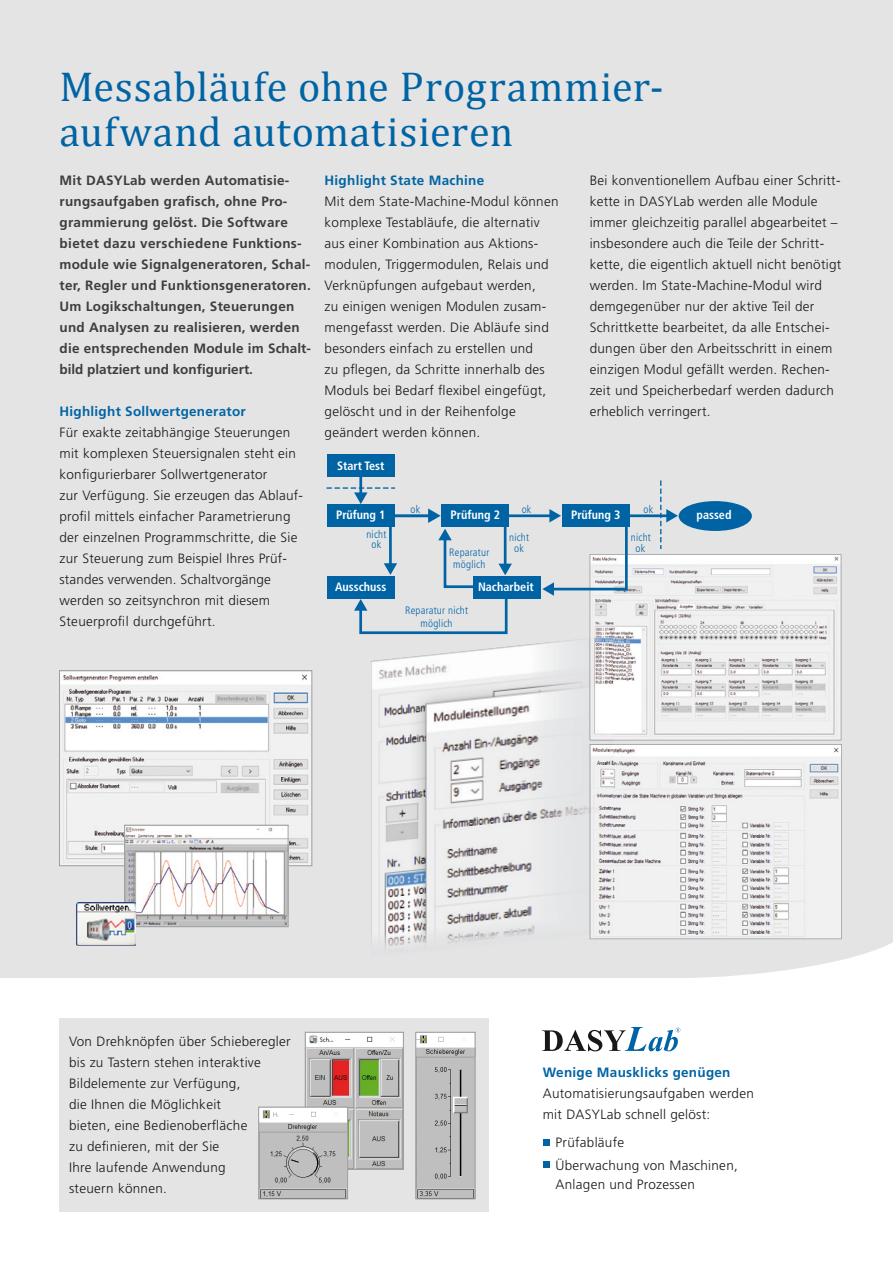
<style>
.page{position:relative;width:893px;height:1263px;background:#fff}
.page>*{position:absolute;margin:0;border:0;box-sizing:border-box;transform-origin:0 0}
.t1{font:42px/45px "Cambria";letter-spacing:.02em;color:#0064a4}
.t2{font:300 13.5px/21px "Frutiger";letter-spacing:.02em;color:#1a171b}
.t3{font:700 13.5px/21px "Frutiger";letter-spacing:.02em;color:#3e3e40}
.t4{font:700 13.5px "Frutiger";letter-spacing:.02em;color:#0064a4}
.t5{font:700 condensed 12.15px "Frutiger";color:#fff}
.t6{font:300 condensed 10.8px/10.8px "Frutiger";letter-spacing:.02em;color:#0064a4;text-align:center}
</style>
<div class="page">
<div style="left:1px;top:0;width:892px;height:978px;background:#e4e4e5"></div>
<svg style="left:0;top:0;width:1px;height:393px"></svg>
<img style="left:0;top:393px;width:1px;height:585px">
<img style="left:61px;top:672px;width:249px;height:192px">
<div style="left:59px;top:670px;width:253px;height:196px;border:1px solid #9d9ea0"></div>
<svg style="left:590px;top:554px;width:251px;height:186px;fill:#eff0f1"></svg>
<svg style="left:613px;top:744px;width:229px;height:195px;fill:#f1f1f2"></svg>
<img style="left:590px;top:635px;width:23px;height:3px">
<img style="left:371px;top:638px;width:242px;height:320px">
<img style="left:590px;top:638px;width:23px;height:102px">
<img style="left:590px;top:744px;width:23px;height:191px">
<img style="left:126px;top:827px;width:160px;height:98px">
<div style="left:124px;top:825px;width:164px;height:102px;border:1px solid #9d9ea0"></div>
<img style="left:77px;top:902px;width:58px;height:44px">
<div style="left:679px;top:501px;width:73px;height:30px;background:#0064a4;border-radius:50%"></div>
<hr style="left:359px;top:457px;width:3px;height:37px;background:#0064a4">
<div style="left:327px;top:455px;width:67px;height:22px;background:#0064a4"></div>
<div style="left:327px;top:504px;width:67px;height:23px;background:#0064a4"></div>
<div style="left:327px;top:576px;width:67px;height:22px;background:#0064a4"></div>
<div style="left:442px;top:504px;width:67px;height:23px;background:#0064a4"></div>
<div style="left:562px;top:504px;width:67px;height:23px;background:#0064a4"></div>
<div style="left:473px;top:576px;width:67px;height:22px;background:#0064a4"></div>
<svg style="left:326px;top:487px;width:69px;height:17px"></svg>
<hr style="left:387px;top:514px;width:43px;height:3px;background:#0064a4">
<svg style="left:428px;top:508px;width:13px;height:15px"></svg>
<hr style="left:509px;top:514px;width:42px;height:3px;background:#0064a4">
<hr style="left:630px;top:514px;width:38px;height:3px;background:#0064a4">
<svg style="left:660px;top:480px;width:18px;height:69px"></svg>
<hr style="left:389px;top:527px;width:3px;height:38px;background:#0064a4">
<svg style="left:384px;top:563px;width:13px;height:12px"></svg>
<hr style="left:504px;top:527px;width:2px;height:39px;background:#0064a4">
<svg style="left:438px;top:529px;width:92px;height:60px;background:#b2c8d6"></svg>
<svg style="left:354px;top:596px;width:155px;height:39px;background:#c3d1db"></svg>
<svg style="left:542px;top:509px;width:87px;height:87px"></svg>
<div style="left:60px;top:1018px;width:429px;height:194px;background:#e4e4e5"></div>
<div style="left:543px;top:1139px;width:7px;height:7px;background:#0064a4"></div>
<div style="left:543px;top:1161px;width:7px;height:7px;background:#0064a4"></div>
<img style="left:307px;top:1034px;width:95px;height:133px">
<div style="left:305px;top:1032px;width:99px;height:137px;border:1px solid #9d9ea0"></div>
<img style="left:417px;top:1034px;width:56px;height:163px">
<div style="left:415px;top:1032px;width:60px;height:167px;border:1px solid #9d9ea0"></div>
<img style="left:260px;top:1109px;width:86px;height:88px">
<div style="left:258px;top:1107px;width:90px;height:92px;border:1px solid #9d9ea0"></div>
<svg style="left:542px;top:1027px;width:138px;height:24px"></svg>
<h1 class="t1" style="left:60px;top:64px;width:606px">Messabläufe ohne Programmier&shy;aufwand automatisieren</h1>
<p class="t3" style="left:60px;top:170px;width:253px">Mit DASYLab werden Automatisie&shy;rungsaufgaben grafisch, ohne Pro&shy;grammierung gelöst. Die Software bietet dazu verschiedene Funktions&shy;module wie Signalgeneratoren, Schal&shy;ter, Regler und Funktionsgeneratoren.<br>Um Logikschaltungen, Steuerungen und Analysen zu realisieren, werden die entsprechenden Module im Schalt&shy;bild platziert und konfiguriert.</p>
<p class="t4" style="left:60px;top:403px;width:188px">Highlight Sollwertgenerator</p>
<p class="t2" style="left:60px;top:422px;width:245px">Für exakte zeitabhängige Steuerungen mit komplexen Steuersignalen steht ein konfigurierbarer Sollwertgenerator<br>zur Verfügung. Sie erzeugen das Ablauf&shy;profil mittels einfacher Parametrierung der einzelnen Programmschritte, die Sie zur Steuerung zum Beispiel Ihres Prüf&shy;standes verwenden. Schaltvorgänge werden so zeitsynchron mit diesem Steuerprofil durchgeführt.</p>
<p class="t4" style="left:325px;top:172px;width:161px">Highlight State Machine</p>
<p class="t2" style="left:325px;top:191px;width:235px">Mit dem State-Machine-Modul können komplexe Testabläufe, die alternativ aus einer Kombination aus Aktions&shy;modulen, Triggermodulen, Relais und Verknüpfungen aufgebaut werden,<br>zu einigen wenigen Modulen zusam&shy;mengefasst werden. Die Abläufe sind besonders einfach zu erstellen und<br>zu pflegen, da Schritte innerhalb des Moduls bei Bedarf flexibel eingefügt, gelöscht und in der Reihenfolge geändert werden können.</p>
<p class="t5" style="left:337px;top:459px;width:49px">Start Test</p>
<p class="t2" style="left:590px;top:170px;width:253px">Bei konventionellem Aufbau einer Schritt&shy;kette in DASYLab werden alle Module immer gleichzeitig parallel abgearbeitet – insbesondere auch die Teile der Schritt&shy;kette, die eigentlich aktuell nicht benötigt werden. Im State-Machine-Modul wird demgegenüber nur der aktive Teil der Schrittkette bearbeitet, da alle Entschei&shy;dungen über den Arbeitsschritt in einem einzigen Modul gefällt werden. Rechen&shy;zeit und Speicherbedarf werden dadurch erheblich verringert.</p>
<p class="t5" style="left:336px;top:508px;width:51px">Prüfung 1</p>
<p class="t6" style="left:411px;top:504px;width:11px">ok</p>
<p class="t6" style="left:522px;top:504px;width:11px">ok</p>
<p class="t6" style="left:643px;top:504px;width:11px">ok</p>
<p class="t5" style="left:451px;top:508px;width:51px">Prüfung 2</p>
<p class="t5" style="left:571px;top:508px;width:51px">Prüfung 3</p>
<p class="t5" style="left:696px;top:508px;width:37px">passed</p>
<p class="t6" style="left:366px;top:529px;width:22px">nicht ok</p>
<p class="t6" style="left:509px;top:532px;width:22px">nicht ok</p>
<p class="t6" style="left:631px;top:532px;width:22px">nicht ok</p>
<p class="t6" style="left:449px;top:547px;width:42px;line-height:12.1px">Reparatur möglich</p>
<p class="t6" style="left:405px;top:605px;width:65px;line-height:12.1px">Reparatur nicht möglich</p>
<p class="t5" style="left:335px;top:579px;width:53px">Ausschuss</p>
<p class="t5" style="left:478px;top:579px;width:57px">Nacharbeit</p>
<p class="t2" style="left:69px;top:1030px;width:223px">Von Drehknöpfen über Schieberegler bis zu Tastern stehen interaktive<br>Bildelemente zur Verfügung,<br>die Ihnen die Möglichkeit<br>bieten, eine Bedienoberfläche<br>zu definieren, mit der Sie<br>Ihre laufende Anwendung<br>steuern können.</p>
<p class="t4" style="left:543px;top:1065px;width:189px">Wenige Mausklicks genügen</p>
<p class="t2" style="left:543px;top:1083px;width:213px">Automatisierungsaufgaben werden mit DASYLab schnell gelöst:</p>
<p class="t2" style="left:556px;top:1131px;width:184px;line-height:22.5px">Prüfabläufe<br>Überwachung von Maschinen,</p>
<p class="t2" style="left:556px;top:1174px;width:141px">Anlagen und Prozessen</p>
</div>
